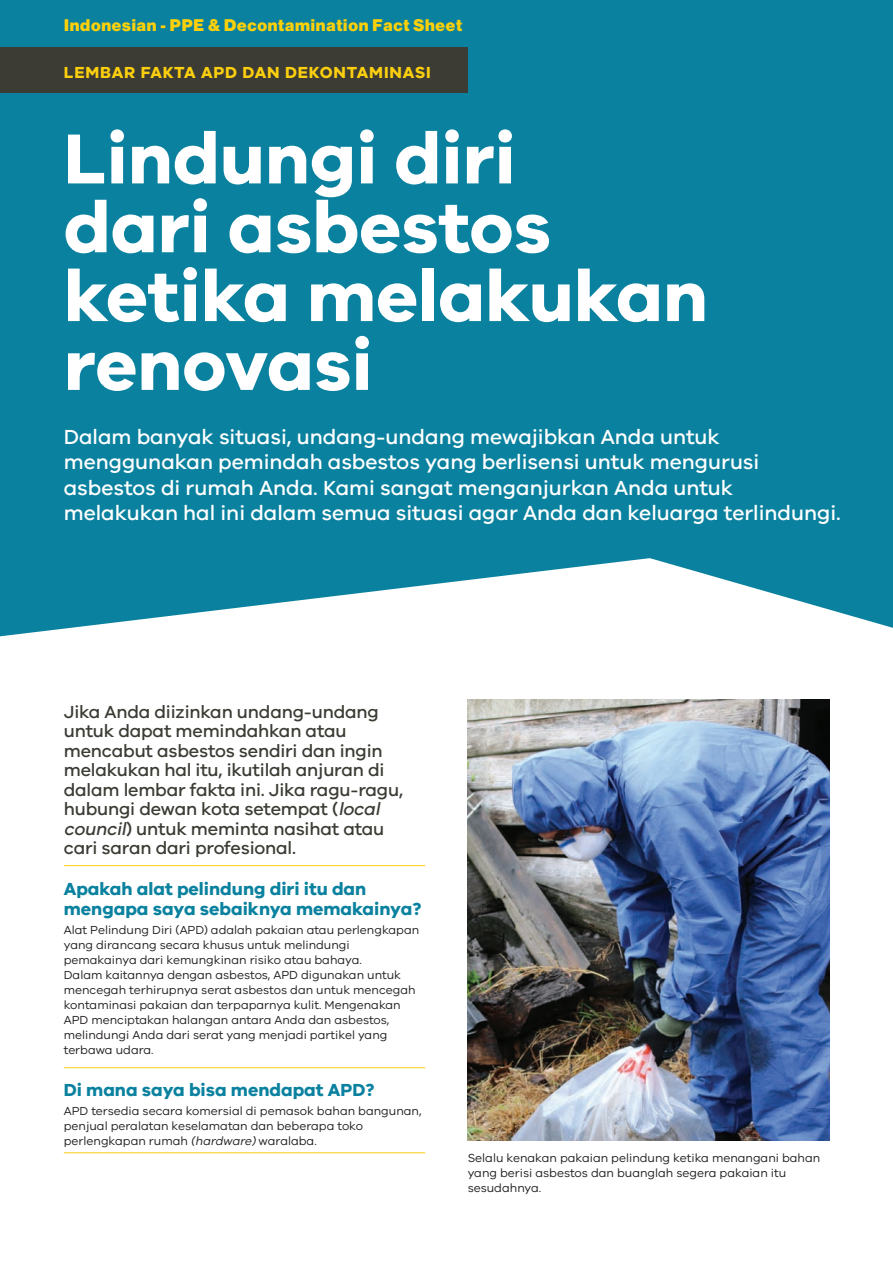
<style>
.page{position:relative;width:893px;height:1263px;background:#fff}
.page>*{position:absolute;margin:0;border:0;box-sizing:border-box;transform-origin:0 0}
.t1{font:700 72.9px/68.8px "VIC";color:#fff}
.t2{font:500 21px/25.5px "VIC";color:#fff}
.t3{font:500 18px/19.5px "VIC";letter-spacing:-.01em;color:#3c3c35}
.t4{font:700 18px/19.5px "VIC";color:#0a829f}
.t5{font:16.5px "N Haas Grotesk DS Pro 95 Blk";letter-spacing:.045em;color:#fed009}
.t6{font:700 16.5px "VIC";letter-spacing:.05em;color:#fccf0e}
.t7{font:12px/15px "VIC";color:#231f20}
.s1{font-style:italic}
</style>
<div class="page">
<div style="left:0;top:0;width:893px;height:636px;background:#0a829f"></div>
<div style="left:0;top:47px;width:468px;height:46px;background:#3c3c35"></div>
<hr style="left:64px;top:1067px;width:361px;height:1px;background:#fccf0e">
<hr style="left:64px;top:1152px;width:361px;height:1px;background:#fccf0e">
<hr style="left:64px;top:865px;width:361px;height:1px;background:#fccf0e">
<img style="left:468px;top:699px;width:361px;height:441px">
<h3 class="t5" style="left:64px;top:15px;width:400px">Indonesian - PPE &amp; Decontamination Fact Sheet</h3>
<h3 class="t6" style="left:64px;top:63px;width:369px">LEMBAR FAKTA APD DAN DEKONTAMINASI</h3>
<h1 class="t1" style="left:64px;top:122px;width:646px">Lindungi diri<br>dari asbestos ketika melakukan renovasi</h1>
<p class="t2" style="left:64px;top:423px;width:779px">Dalam banyak situasi, undang-undang mewajibkan Anda untuk menggunakan pemindah asbestos yang berlisensi untuk mengurusi asbestos di rumah Anda. Kami sangat menganjurkan Anda untuk melakukan hal ini dalam semua situasi agar Anda dan keluarga terlindungi.</p>
<p class="t3" style="left:64px;top:701px;width:341px">Jika Anda diizinkan undang-undang untuk dapat memindahkan atau mencabut asbestos sendiri dan ingin melakukan hal itu, ikutilah anjuran di dalam lembar fakta ini. Jika ragu-ragu, hubungi dewan kota setempat (<span class="s1">local council</span>) untuk meminta nasihat atau cari saran dari profesional.</p>
<h3 class="t4" style="left:64px;top:879px;width:359px">Apakah alat pelindung diri itu dan mengapa saya sebaiknya memakainya?</h3>
<p class="t7" style="left:64px;top:922px;width:357px">Alat Pelindung Diri (APD) adalah pakaian atau perlengkapan yang dirancang secara khusus untuk melindungi pemakainya dari kemungkinan risiko atau bahaya.<br>Dalam kaitannya dengan asbestos, APD digunakan untuk mencegah terhirupnya serat asbestos dan untuk mencegah kontaminasi pakaian dan terpaparnya kulit. Mengenakan APD menciptakan halangan antara Anda dan asbestos, melindungi Anda dari serat yang menjadi partikel yang terbawa udara.</p>
<h3 class="t4" style="left:64px;top:1080px;width:312px">Di mana saya bisa mendapat APD?</h3>
<p class="t7" style="left:64px;top:1103px;width:359px">APD tersedia secara komersial di pemasok bahan bangunan, penjual peralatan keselamatan dan beberapa toko perlengkapan rumah <span class="s1">(hardware)</span>waralaba.</p>
<p class="t7" style="left:468px;top:1150px;width:354px">Selalu kenakan pakaian pelindung ketika menangani bahan yang berisi asbestos dan buanglah segera pakaian itu sesudahnya.</p>
</div>
